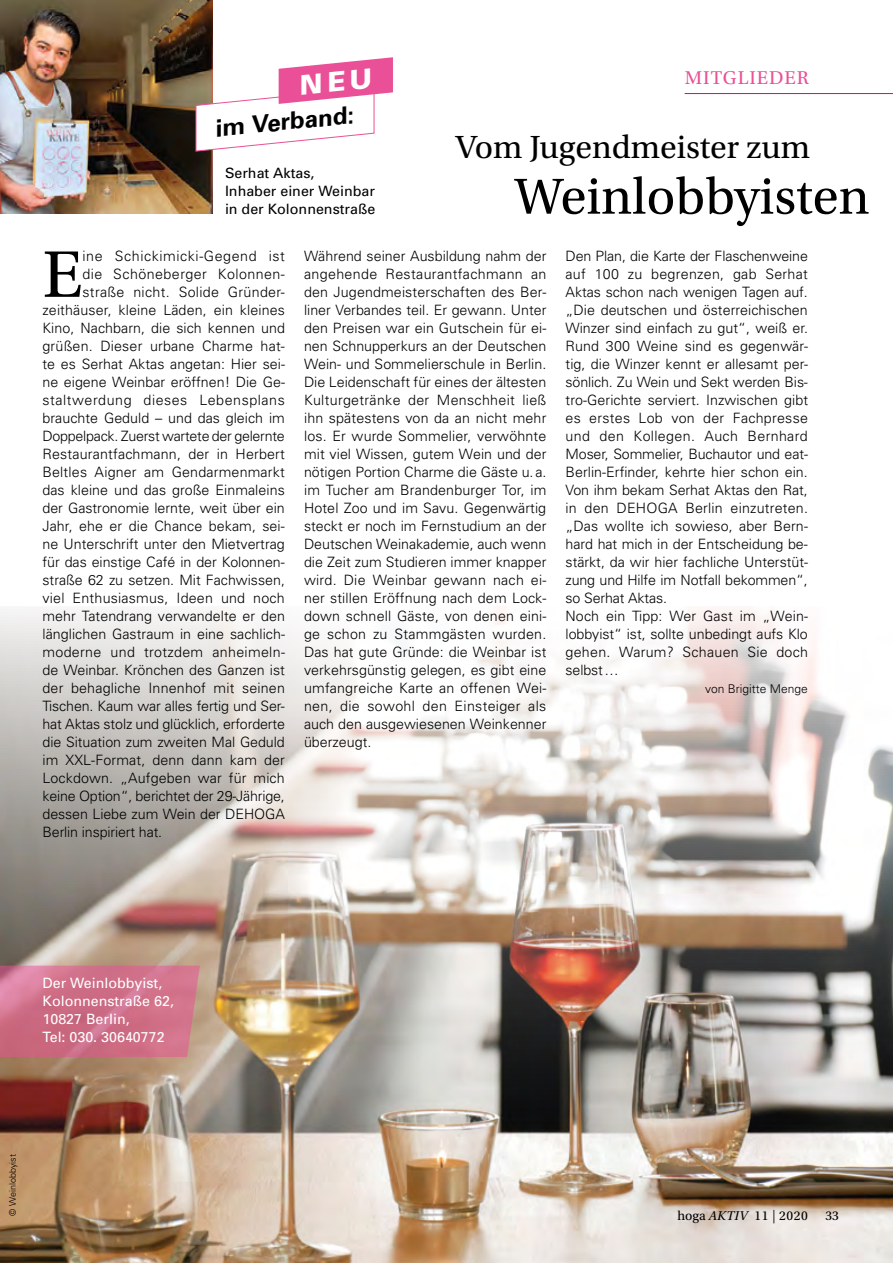
<style>
.page{position:relative;width:893px;height:1263px;background:#fff}
.page>*{position:absolute;margin:0;border:0;box-sizing:border-box;transform-origin:0 0}
.t1{font:69.45px "Utopia Std";color:#000}
.t2{font:53.25px "Utopia Std";color:#000}
.t3{font:33.75px "Utopia Std";color:#000}
.t4{font:700 23.85px "Univers";color:#000}
.t5{font:19.5px "Utopia Std";letter-spacing:.05em;color:#ea5097}
.t6{font:300 14.25px/18px "Univers";color:#000;text-align:justify}
.t7{font:14.25px/18px "Univers";color:#fff}
.t8{font:300 14.25px "Univers";letter-spacing:.04em;color:#000}
.t9{font:300 14.25px "Univers";letter-spacing:.02em;color:#000}
.t10{font:14.25px/18px "Univers";color:#000}
.t11{font:300 14.25px "Univers";letter-spacing:-.02em;color:#000}
.t12{font:300 14.25px "Univers";letter-spacing:.03em;color:#000}
.t13{font:13.5px "Utopia Std";letter-spacing:.04em;color:#000}
.t14{font:13.5px "Utopia Std";letter-spacing:.02em;color:#000}
.t15{font:300 12px "Univers";color:#000}
.t16{font:300 9px "Univers";color:#000}
.s1{font-style:italic}
.s2{font-family:"Formata";font-weight:300}
</style>
<div class="page">
<hr style="left:685px;top:93px;width:208px;height:1px;background:#e5007d">
<img style="left:0;top:609px;width:893px;height:654px">
<img style="left:0;top:0;width:213px;height:214px">
<svg style="left:0;top:965px;width:200px;height:92px;background:#cf7289"></svg>
<svg style="left:195px;top:57px;width:198px;height:95px"></svg>
<h3 class="t4" style="left:213px;top:113px;width:140px;rotate:-6deg">im Verband:</h3>
<p class="t10" style="left:225px;top:164px;width:152px">Serhat Aktas,<br>Inhaber einer Weinbar in der Kolonnenstraße</p>
<h3 class="t5" style="left:685px;top:68px;width:126px">MITGLIEDER</h3>
<h3 class="t3" style="left:456px;top:129px;width:356px">Vom Jugendmeister zum</h3>
<h2 class="t2" style="left:515px;top:168px;width:356px">Weinlobbyisten</h2>
<h1 class="t1" style="left:43px;top:237px;width:42px">E</h1>
<p class="t8" style="left:83px;top:247px;width:204px">ine Schickimicki-Gegend ist</p>
<p class="t12" style="left:83px;top:265px;width:204px">die Schöneberger Kolonnen-</p>
<p class="t9" style="left:83px;top:283px;width:204px">straße nicht. Solide Gründer-</p>
<p class="t6" style="left:43px;top:300px;width:244px">zeithäuser, kleine Läden, ein kleines</p>
<p class="t6" style="left:43px;top:318px;width:244px">Kino, Nachbarn, die sich kennen und</p>
<p class="t6" style="left:43px;top:336px;width:244px">grüßen. Dieser urbane Charme hat-</p>
<p class="t6" style="left:43px;top:354px;width:244px">te es Serhat Aktas angetan: Hier sei-</p>
<p class="t6" style="left:43px;top:372px;width:244px">ne eigene Weinbar eröffnen! Die Ge-</p>
<p class="t8" style="left:43px;top:391px;width:244px">staltwerdung dieses Lebensplans</p>
<p class="t6" style="left:43px;top:408px;width:244px">brauchte Geduld – und das gleich im</p>
<p class="t11" style="left:43px;top:427px;width:244px">Doppelpack. Zuerst wartete der gelernte</p>
<p class="t6" style="left:43px;top:444px;width:244px">Restaurantfachmann, der in Herbert</p>
<p class="t6" style="left:43px;top:462px;width:244px">Beltles Aigner am Gendarmenmarkt</p>
<p class="t6" style="left:43px;top:480px;width:244px">das kleine und das große Einmaleins</p>
<p class="t6" style="left:43px;top:498px;width:244px">der Gastronomie lernte, weit über ein</p>
<p class="t6" style="left:43px;top:516px;width:244px">Jahr, ehe er die Chance bekam, sei-</p>
<p class="t6" style="left:43px;top:534px;width:244px">ne Unterschrift unter den Mietvertrag</p>
<p class="t6" style="left:43px;top:552px;width:244px">für das einstige Café in der Kolonnen-</p>
<p class="t6" style="left:43px;top:570px;width:244px">straße 62 zu setzen. Mit Fachwissen,</p>
<p class="t6" style="left:43px;top:588px;width:244px">viel Enthusiasmus, Ideen und noch</p>
<p class="t6" style="left:43px;top:606px;width:244px">mehr Tatendrang verwandelte er den</p>
<p class="t6" style="left:43px;top:624px;width:244px">länglichen Gastraum in eine sachlich-</p>
<p class="t9" style="left:43px;top:643px;width:244px">moderne und trotzdem anheimeln-</p>
<p class="t6" style="left:43px;top:660px;width:244px">de Weinbar. Krönchen des Ganzen ist</p>
<p class="t6" style="left:43px;top:678px;width:244px">der behagliche Innenhof mit seinen</p>
<p class="t6" style="left:43px;top:696px;width:244px">Tischen. Kaum war alles fertig und Ser-</p>
<p class="t6" style="left:43px;top:714px;width:244px">hat Aktas stolz und glücklich, erforderte</p>
<p class="t6" style="left:43px;top:732px;width:244px">die Situation zum zweiten Mal Geduld</p>
<p class="t6" style="left:43px;top:750px;width:244px">im XXL-Format, denn dann kam der</p>
<p class="t6" style="left:43px;top:768px;width:244px">Lockdown. „Aufgeben war für mich</p>
<p class="t6" style="left:43px;top:786px;width:244px">keine Option“, berichtet der 29-Jährige,</p>
<p class="t6" style="left:43px;top:804px;width:244px">dessen Liebe zum Wein der DEHOGA</p>
<p class="t6" style="left:43px;top:822px;width:121px">Berlin inspiriert hat.</p>
<p class="t6" style="left:304px;top:246px;width:244px">Während seiner Ausbildung nahm der angehende Restaurantfachmann an den Jugendmeisterschaften des Ber&shy;liner Verbandes teil. Er gewann. Unter den Preisen war ein Gutschein für ei&shy;nen Schnupperkurs an der Deutschen Wein- und Sommelierschule in Berlin.<br>Die Leidenschaft für eines der ältesten Kulturgetränke der Menschheit ließ ihn spätestens von da an nicht mehr los. Er wurde Sommelier, verwöhnte mit viel Wissen, gutem Wein und der nötigen Portion Charme die Gäste u.a. im Tucher am Brandenburger Tor, im Hotel Zoo und im Savu. Gegenwärtig steckt er noch im Fernstudium an der Deutschen Weinakademie, auch wenn die Zeit zum Studieren immer knapper wird. Die Weinbar gewann nach ei&shy;ner stillen Eröffnung nach dem Lock&shy;down schnell Gäste, von denen eini&shy;ge schon zu Stammgästen wurden.<br>Das hat gute Gründe: die Weinbar ist verkehrsgünstig gelegen, es gibt eine umfangreiche Karte an offenen Wei&shy;nen, die sowohl den Einsteiger als auch den ausgewiesenen Weinkenner überzeugt.</p>
<p class="t6" style="left:566px;top:246px;width:244px;text-align:left">Den Plan, die Karte der Flaschenweine auf 100 zu begrenzen, gab Serhat Aktas schon nach wenigen Tagen auf. „Die deutschen und österreichischen Winzer sind einfach zu gut“, weiß er.<br>Rund 300 Weine sind es gegenwär&shy;tig, die Winzer kennt er allesamt per&shy;sönlich. Zu Wein und Sekt werden Bis&shy;tro-Gerichte serviert. Inzwischen gibt es erstes Lob von der Fachpresse und den Kollegen. Auch Bernhard Moser, Sommelier, Buchautor und eat-Berlin-Erfinder, kehrte hier schon ein.<br>Von ihm bekam Serhat Aktas den Rat, in den DEHOGA Berlin einzutreten. „Das wollte ich sowieso, aber Bern&shy;hard hat mich in der Entscheidung be&shy;stärkt, da wir hier fachliche Unterstüt&shy;zung und Hilfe im Notfall bekommen“, so Serhat Aktas.<br>Noch ein Tipp: Wer Gast im „Wein&shy;lobbyist“ ist, sollte unbedingt aufs Klo gehen. Warum? Schauen Sie doch selbst…</p>
<p class="t15" style="left:705px;top:681px;width:104px">von Brigitte Menge</p>
<p class="t7" style="left:43px;top:974px;width:133px">Der Weinlobbyist,<br>Kolonnenstraße 62,<br>10827 Berlin,<br>Tel: 030. 30640772</p>
<p class="t16" style="left:7px;top:1216px;width:63px;rotate:-90deg">© Weinlobbyist</p>
<p class="t13" style="left:677px;top:1208px;width:132px">hoga <span class="s1">AKTIV</span> 11 <span class="s2">|</span> 2020</p>
<p class="t14" style="left:825px;top:1208px;width:15px">33</p>
</div>
